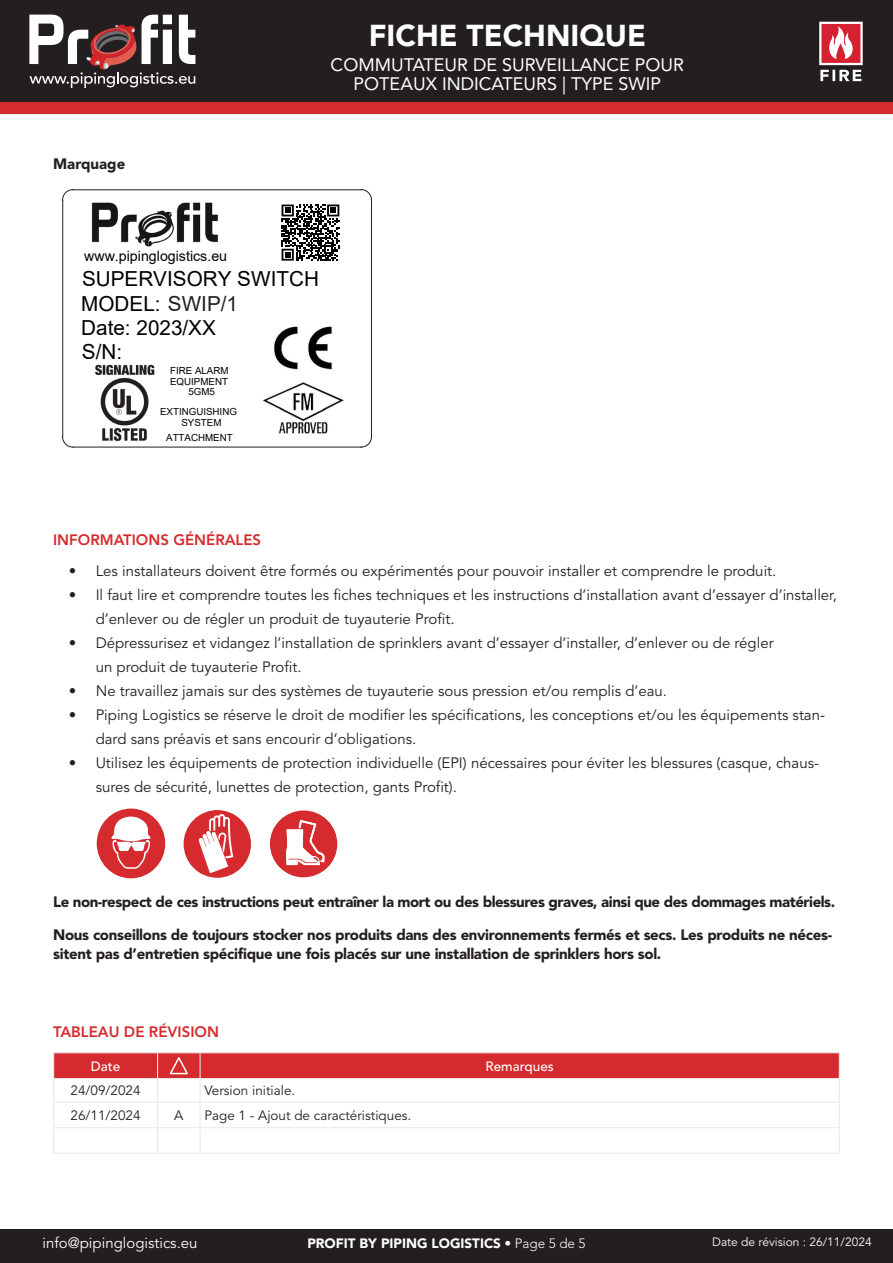
<style>
.page{position:relative;width:893px;height:1263px;background:#fff}
.page>*{position:absolute;margin:0;border:0;box-sizing:border-box;transform-origin:0 0}
.t1{font:900 30px "Avenir LT Std";color:#fff}
.t2{font:20.7px/24.3px "Arial";color:#000}
.t3{font:18px/19.5px "Avenir LT Std";color:#fff;text-align:center}
.t4{font:15px/24px "Avenir LT Std";color:#231f20}
.Lopende_tekst{font:900 15px/19.5px "Avenir LT Std";letter-spacing:-.02em;color:#231f20}
.Titles{font:800 15px "Avenir LT Std";color:#d52b2e}
.t5{font:15px "Avenir LT Std";color:#fff}
.Titles-2{font:900 15px "Avenir LT Std";color:#231f20}
.t6{font:14.25px "Arial";color:#000}
.Table_body_left{font:13.5px "Avenir LT Std";color:#231f20}
.t7{font:900 13.5px "Avenir LT Std";color:#fff}
.Table_body_centered{font:13.5px "Avenir LT Std";color:#231f20}
.Table_header_-_White_text{font:500 13.5px "Avenir LT Std";color:#fff}
.t8{font:12px "Avenir LT Std";color:#fff}
.t9{font:9.75px/10.5px "Arial";color:#000;text-align:center}
.s1{color:#231f20}
.s2{font-weight:300}
</style>
<div class="page">
<hr style="left:53px;top:1153px;width:105px;height:1px;background:#e8eae8">
<hr style="left:158px;top:1153px;width:42px;height:1px;background:#e8eae8">
<hr style="left:200px;top:1153px;width:640px;height:1px;background:#e8eae8">
<hr style="left:53px;top:1052px;width:105px;height:1px;background:#e8eae8">
<hr style="left:158px;top:1052px;width:42px;height:1px;background:#e8eae8">
<hr style="left:200px;top:1052px;width:640px;height:1px;background:#e8eae8">
<svg style="left:53px;top:1053px;width:787px;height:100px"></svg>
<svg style="left:270px;top:810px;width:67px;height:67px"></svg>
<svg style="left:184px;top:810px;width:67px;height:68px"></svg>
<svg style="left:96px;top:808px;width:70px;height:71px"></svg>
<svg style="left:62px;top:189px;width:310px;height:258px"></svg>
<svg style="left:280px;top:203px;width:61px;height:59px"></svg>
<svg style="left:282px;top:205px;width:57px;height:57px"></svg>
<div style="left:0;top:1229px;width:893px;height:34px;background:#231f20"></div>
<div style="left:0;top:0;width:893px;height:103px;background:#231f20"></div>
<div style="left:0;top:103px;width:893px;height:11px;background:#d52b2e"></div>
<svg style="left:29px;top:15px;width:166px;height:73px"></svg>
<svg style="left:819px;top:22px;width:44px;height:59px"></svg>
<p class="Titles-2" style="left:53px;top:154px;width:74px">Marquage</p>
<h1 class="t1" style="left:369px;top:17px;width:279px">FICHE TECHNIQUE</h1>
<p class="t3" style="left:331px;top:55px;width:355px">COMMUTATEUR DE SURVEILLANCE POUR<br>POTEAUX INDICATEURS | TYPE SWIP</p>
<p class="t6" style="left:84px;top:246px;width:145px">www.pipinglogistics.eu</p>
<h2 class="t2" style="left:81px;top:266px;width:239px">SUPERVISORY SWITCH<br>MODEL: <span class="s1">SWIP/1<br></span>Date: 2023/XX<br>S/N:</h2>
<p class="t9" style="left:170px;top:365px;width:60px">FIRE ALARM<br>EQUIPMENT<br>5GM5</p>
<p class="t9" style="left:181px;top:406px;width:57px;text-align:left;text-indent:-21px">EXTINGUISHING<br>SYSTEM</p>
<p class="t9" style="left:166px;top:432px;width:68px">ATTACHMENT</p>
<p class="Titles" style="left:53px;top:531px;width:210px">INFORMATIONS GÉNÉRALES</p>
<p class="t4" style="left:69px;top:559px;width:709px">• Les installateurs doivent être formés ou expérimentés pour pouvoir installer et comprendre le produit.</p>
<p class="t4" style="left:96px;top:583px;width:743px;text-indent:-27px">• Il faut lire et comprendre toutes les fiches techniques et les instructions d’installation avant d’essayer d’installer, d’enlever ou de régler un produit de tuyauterie Profit.</p>
<p class="t4" style="left:96px;top:631px;width:679px;text-indent:-27px">• Dépressurisez et vidangez l’installation de sprinklers avant d’essayer d’installer, d’enlever ou de régler un produit de tuyauterie Profit.</p>
<p class="t4" style="left:69px;top:679px;width:600px">• Ne travaillez jamais sur des systèmes de tuyauterie sous pression et/ou remplis d’eau.</p>
<p class="t4" style="left:96px;top:703px;width:731px;text-indent:-27px">• Piping Logistics se réserve le droit de modifier les spécifications, les conceptions et/ou les équipements stan&shy;dard sans préavis et sans encourir d’obligations.</p>
<p class="t4" style="left:96px;top:751px;width:725px;text-indent:-27px">• Utilisez les équipements de protection individuelle (EPI) nécessaires pour éviter les blessures (casque, chaus&shy;sures de sécurité, lunettes de protection, gants Profit).</p>
<p class="Lopende_tekst" style="left:53px;top:892px;width:784px">Le non-respect de ces instructions peut entraîner la mort ou des blessures graves, ainsi que des dommages matériels.</p>
<p class="Lopende_tekst" style="left:53px;top:924px;width:781px">Nous conseillons de toujours stocker nos produits dans des environnements fermés et secs. Les produits ne néces&shy;sitent pas d’entretien spécifique une fois placés sur une installation de sprinklers hors sol.</p>
<p class="Titles" style="left:53px;top:1023px;width:167px">TABLEAU DE RÉVISION</p>
<p class="Table_header_-_White_text" style="left:91px;top:1058px;width:31px">Date</p>
<p class="Table_header_-_White_text" style="left:486px;top:1058px;width:70px">Remarques</p>
<p class="Table_body_centered" style="left:71px;top:1083px;width:72px">24/09/2024</p>
<p class="Table_body_left" style="left:204px;top:1083px;width:92px">Version initiale.</p>
<p class="Table_body_centered" style="left:71px;top:1107px;width:72px">26/11/2024</p>
<p class="Table_body_centered" style="left:174px;top:1107px;width:11px">A</p>
<p class="Table_body_left" style="left:204px;top:1107px;width:208px">Page 1 - Ajout de caractéristiques.</p>
<p class="t5" style="left:43px;top:1234px;width:157px">info@pipinglogistics.eu</p>
<p class="t7" style="left:307px;top:1235px;width:280px">PROFIT BY PIPING LOGISTICS <span class="s2">• Page 5 de 5</span></p>
<p class="t8" style="left:712px;top:1235px;width:161px">Date de révision : 26/11/2024</p>
</div>
